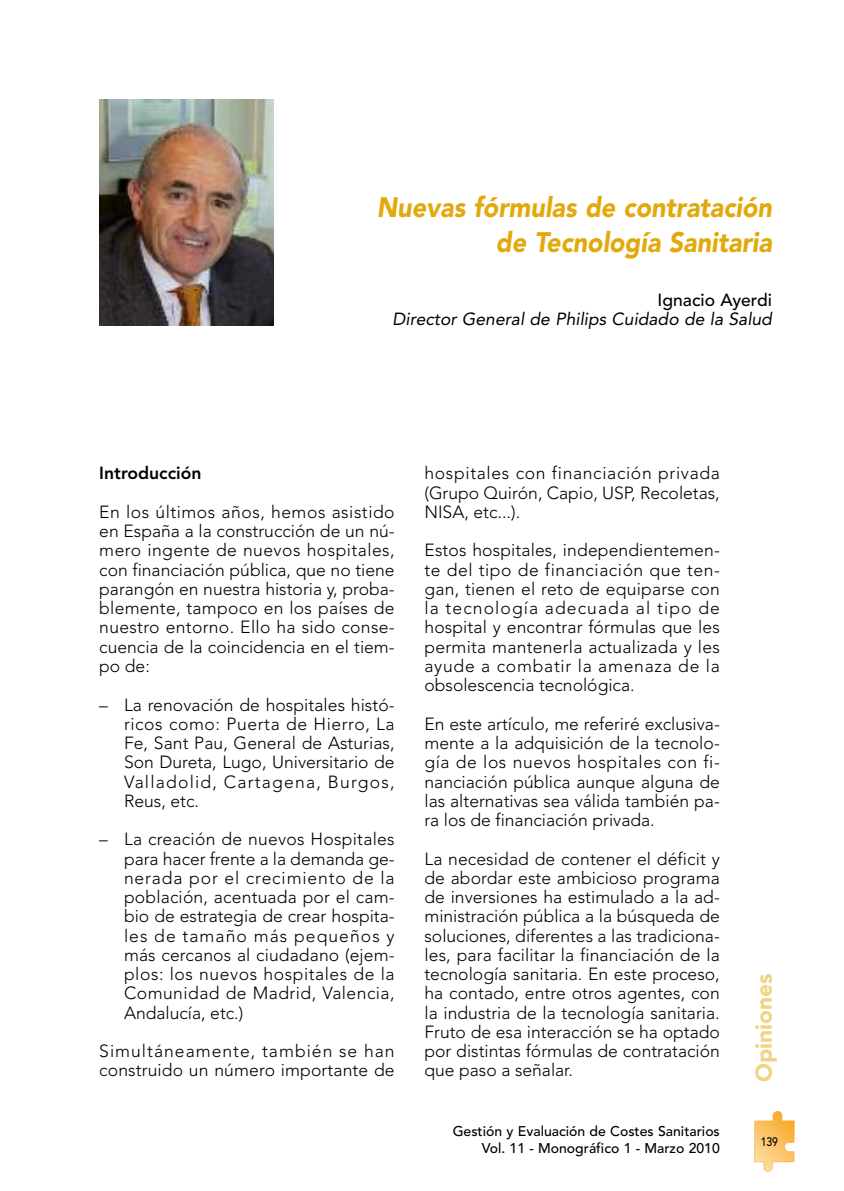
<style>
.page{position:relative;width:844px;height:1191px;background:#fff}
.page>*{position:absolute;margin:0;border:0;box-sizing:border-box;transform-origin:0 0}
.t1{font:italic 900 28px/34.8px "Avenir";color:#e1a90c;text-align:right;scale:.9 1}
.t2{font:900 22.75px "Avenir";color:#f0d486}
.t3{font:300 17.5px/19.2px "Avenir";color:#000;text-align:justify}
.t4{font:italic 17.5px "Avenir";color:#000}
.t5{font:500 17.5px "Avenir";color:#000}
.t6{font:800 17.5px "Avenir";color:#000}
.t7{font:500 14px/17.5px "Avenir";color:#000;text-align:right}
.t8{font:500 12.25px "Avenir";color:#000;scale:.85 1}
</style>
<div class="page">
<svg style="left:754px;top:1111px;width:40px;height:60px"></svg>
<img style="left:99px;top:99px;width:174px;height:226px">
<h1 class="t1" style="left:376px;top:192px;width:440px">Nuevas fórmulas de contratación de Tecnología Sanitaria</h1>
<p class="t5" style="left:657px;top:293px;width:116px">Ignacio Ayerdi</p>
<p class="t4" style="left:392px;top:312px;width:381px">Director General de Philips Cuidado de la Salud</p>
<p class="t6" style="left:99px;top:466px;width:104px">Introducción</p>
<p class="t3" style="left:99px;top:504px;width:297px">En los últimos años, hemos asistido en España a la construcción de un nú&shy;mero ingente de nuevos hospitales, con financiación pública, que no tiene parangón en nuestra historia y, proba&shy;blemente, tampoco en los países de nuestro entorno. Ello ha sido conse&shy;cuencia de la coincidencia en el tiem&shy;po de:</p>
<p class="t3" style="left:124px;top:696px;width:272px;text-indent:-25px">– La renovación de hospitales histó&shy;ricos como: Puerta de Hierro, La Fe, Sant Pau, General de Asturias, Son Dureta, Lugo, Universitario de Valladolid, Cartagena, Burgos, Reus, etc.</p>
<p class="t3" style="left:124px;top:831px;width:272px;text-indent:-25px">– La creación de nuevos Hospitales para hacer frente a la demanda ge&shy;nerada por el crecimiento de la población, acentuada por el cam&shy;bio de estrategia de crear hospita&shy;les de tamaño más pequeños y más cercanos al ciudadano (ejem&shy;plos: los nuevos hospitales de la Comunidad de Madrid, Valencia, Andalucía, etc.)</p>
<p class="t3" style="left:99px;top:1043px;width:297px">Simultáneamente, también se han construido un número importante de</p>
<p class="t3" style="left:424px;top:465px;width:297px">hospitales con financiación privada (Grupo Quirón, Capio, USP, Recoletas, NISA, etc...).</p>
<p class="t3" style="left:424px;top:542px;width:297px">Estos hospitales, independientemen&shy;te del tipo de financiación que ten&shy;gan, tienen el reto de equiparse con la tecnología adecuada al tipo de hospital y encontrar fórmulas que les permita mantenerla actualizada y les ayude a combatir la amenaza de la obsolescencia tecnológica.</p>
<p class="t3" style="left:424px;top:715px;width:297px">En este artículo, me referiré exclusiva&shy;mente a la adquisición de la tecnolo&shy;gía de los nuevos hospitales con fi&shy;nanciación pública aunque alguna de las alternativas sea válida también pa&shy;ra los de financiación privada.</p>
<p class="t3" style="left:424px;top:850px;width:297px">La necesidad de contener el déficit y de abordar este ambicioso programa de inversiones ha estimulado a la ad&shy;ministración pública a la búsqueda de soluciones, diferentes a las tradiciona&shy;les, para facilitar la financiación de la tecnología sanitaria. En este proceso, ha contado, entre otros agentes, con la industria de la tecnología sanitaria.<br>Fruto de esa interacción se ha optado por distintas fórmulas de contratación que paso a señalar.</p>
<h2 class="t2" style="left:754px;top:1081px;width:110px;rotate:-90deg">Opiniones</h2>
<p class="t7" style="left:452px;top:1123px;width:268px">Gestión y Evaluación de Costes Sanitarios<br>Vol. 11 - Monográfico 1 - Marzo 2010</p>
<p class="t8" style="left:760px;top:1136px;width:22px">139</p>
</div>
